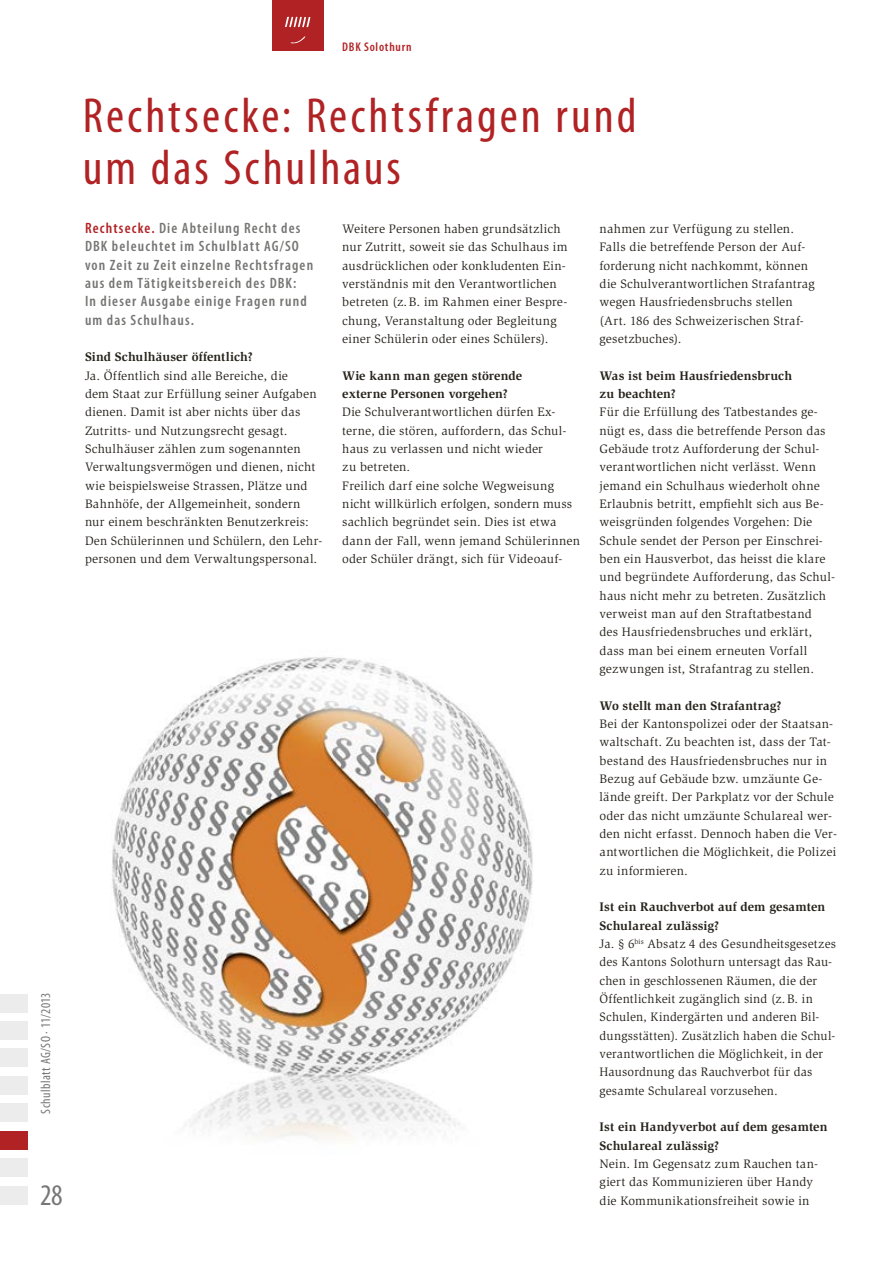
<style>
.page{position:relative;width:893px;height:1263px;background:#fff}
.page>*{position:absolute;margin:0;border:0;box-sizing:border-box;transform-origin:0 0}
.t1{font:condensed 49.5px/52.5px "Myriad Pro";letter-spacing:.06em;color:#b12224}
.t2{font:condensed 30px "Myriad Pro";color:#777}
.t3{font:600 condensed 15px/18.3px "Myriad Pro";letter-spacing:.075em;color:#757574}
.t4{font:condensed 13.5px "Myriad Pro";letter-spacing:.03em;color:#777}
.t5{font:700 12.75px/18.3px "Slimbach Std";letter-spacing:.005em;color:#27231c}
.t6{font:12.6px/18.3px "Slimbach Std";letter-spacing:.015em;color:#27231c}
.t7{font:600 condensed 12.6px "Myriad Pro";letter-spacing:.06em;color:#b12224}
.s1{color:#b12224}
</style>
<div class="page">
<div style="left:272px;top:0;width:51px;height:51px;background:#b12224"></div>
<div style="left:0;top:1021px;width:28px;height:18px;background:#ececec"></div>
<div style="left:0;top:994px;width:28px;height:18px;background:#ececec"></div>
<div style="left:0;top:1048px;width:28px;height:19px;background:#ececec"></div>
<div style="left:0;top:1076px;width:28px;height:18px;background:#ececec"></div>
<div style="left:0;top:1103px;width:28px;height:19px;background:#ececec"></div>
<div style="left:0;top:1186px;width:28px;height:18px;background:#ececec"></div>
<div style="left:0;top:1158px;width:28px;height:19px;background:#ececec"></div>
<svg style="left:290px;top:36px;width:15px;height:7px"></svg>
<svg style="left:285px;top:17px;width:25px;height:10px"></svg>
<div style="left:0;top:1131px;width:28px;height:18px;background:#b12224"></div>
<img style="left:112px;top:657px;width:421px;height:483px">
<p class="t4" style="left:38px;top:1113px;width:122px;rotate:-90deg">Schulblatt AG/SO · 11/2013</p>
<h2 class="t2" style="left:40px;top:1176px;width:24px">28</h2>
<p class="t7" style="left:342px;top:39px;width:71px">DBK Solothurn</p>
<h1 class="t1" style="left:83px;top:89px;width:555px">Rechtsecke: Rechtsfragen rund um das Schulhaus</h1>
<p class="t3" style="left:85px;top:219px;width:230px"><span class="s1">Rechtsecke.</span> Die Abteilung Recht des DBK beleuchtet im Schulblatt AG/SO von Zeit zu Zeit einzelne Rechtsfragen aus dem Tätigkeitsbereich des DBK:<br>In dieser Ausgabe einige Fragen rund um das Schulhaus.</p>
<p class="t5" style="left:85px;top:348px;width:169px">Sind Schulhäuser öffentlich?</p>
<p class="t6" style="left:85px;top:366px;width:239px">Ja. Öffentlich sind alle Bereiche, die<br>dem Staat zur Erfüllung seiner Aufgaben dienen. Damit ist aber nichts über das Zutritts- und Nutzungsrecht gesagt.<br>Schulhäuser zählen zum sogenannten Verwaltungsvermögen und dienen, nicht wie beispielsweise Strassen, Plätze und Bahnhöfe, der Allgemeinheit, sondern nur einem beschränkten Benutzerkreis:<br>Den Schülerinnen und Schülern, den Lehr&shy;personen und dem Verwaltungspersonal.</p>
<p class="t6" style="left:600px;top:220px;width:217px">nahmen zur Verfügung zu stellen.<br>Falls die betreffende Person der Auf&shy;forderung nicht nachkommt, können die Schulverantwortlichen Strafantrag wegen Hausfriedensbruchs stellen (Art. 186 des Schweizerischen Straf&shy;gesetzbuches).</p>
<p class="t5" style="left:600px;top:366px;width:194px">Was ist beim Hausfriedensbruch zu beachten?</p>
<p class="t6" style="left:600px;top:403px;width:237px">Für die Erfüllung des Tatbestandes ge&shy;nügt es, dass die betreffende Person das Gebäude trotz Aufforderung der Schul&shy;verantwortlichen nicht verlässt. Wenn jemand ein Schulhaus wiederholt ohne Erlaubnis betritt, empfiehlt sich aus Be&shy;weisgründen folgendes Vorgehen: Die Schule sendet der Person per Einschrei&shy;ben ein Hausverbot, das heisst die klare und begründete Aufforderung, das Schul&shy;haus nicht mehr zu betreten. Zusätzlich verweist man auf den Straftatbestand<br>des Hausfriedensbruches und erklärt, dass man bei einem erneuten Vorfall gezwungen ist, Strafantrag zu stellen.</p>
<p class="t5" style="left:600px;top:696px;width:183px">Wo stellt man den Strafantrag?</p>
<p class="t6" style="left:600px;top:715px;width:239px">Bei der Kantonspolizei oder der Staatsan&shy;waltschaft. Zu beachten ist, dass der Tat&shy;bestand des Hausfriedensbruches nur in Bezug auf Gebäude bzw. umzäunte Ge&shy;lände greift. Der Parkplatz vor der Schule oder das nicht umzäunte Schulareal wer&shy;den nicht erfasst. Dennoch haben die Ver&shy;antwortlichen die Möglichkeit, die Polizei zu informieren.</p>
<p class="t5" style="left:600px;top:898px;width:227px">Ist ein Rauchverbot auf dem gesamten<br>Schulareal zulässig?</p>
<p class="t6" style="left:600px;top:935px;width:238px">Ja. § 6<sup>bis</sup> Absatz 4 des Gesundheitsgesetzes des Kantons Solothurn untersagt das Rau&shy;chen in geschlossenen Räumen, die der Öffentlichkeit zugänglich sind (z.B. in Schulen, Kindergärten und anderen Bil&shy;dungsstätten). Zusätzlich haben die Schul&shy;verantwortlichen die Möglichkeit, in der Hausordnung das Rauchverbot für das gesamte Schulareal vorzusehen.</p>
<p class="t5" style="left:600px;top:1118px;width:229px">Ist ein Handyverbot auf dem gesamten<br>Schulareal zulässig?</p>
<p class="t6" style="left:600px;top:1154px;width:220px">Nein. Im Gegensatz zum Rauchen tan&shy;giert das Kommunizieren über Handy die Kommunikationsfreiheit sowie in</p>
<p class="t6" style="left:342px;top:220px;width:227px">Weitere Personen haben grundsätzlich nur Zutritt, soweit sie das Schulhaus im ausdrücklichen oder konkludenten Ein&shy;verständnis mit den Verantwortlichen betreten (z.B. im Rahmen einer Bespre&shy;chung, Veranstaltung oder Begleitung einer Schülerin oder eines Schülers).</p>
<p class="t5" style="left:342px;top:366px;width:181px">Wie kann man gegen störende externe Personen vorgehen?</p>
<p class="t6" style="left:342px;top:403px;width:239px">Die Schulverantwortlichen dürfen Ex&shy;terne, die stören, auffordern, das Schul&shy;haus zu verlassen und nicht wieder<br>zu betreten.<br>Freilich darf eine solche Wegweisung nicht willkürlich erfolgen, sondern muss sachlich begründet sein. Dies ist etwa dann der Fall, wenn jemand Schülerinnen oder Schüler drängt, sich für Videoauf-</p>
</div>
